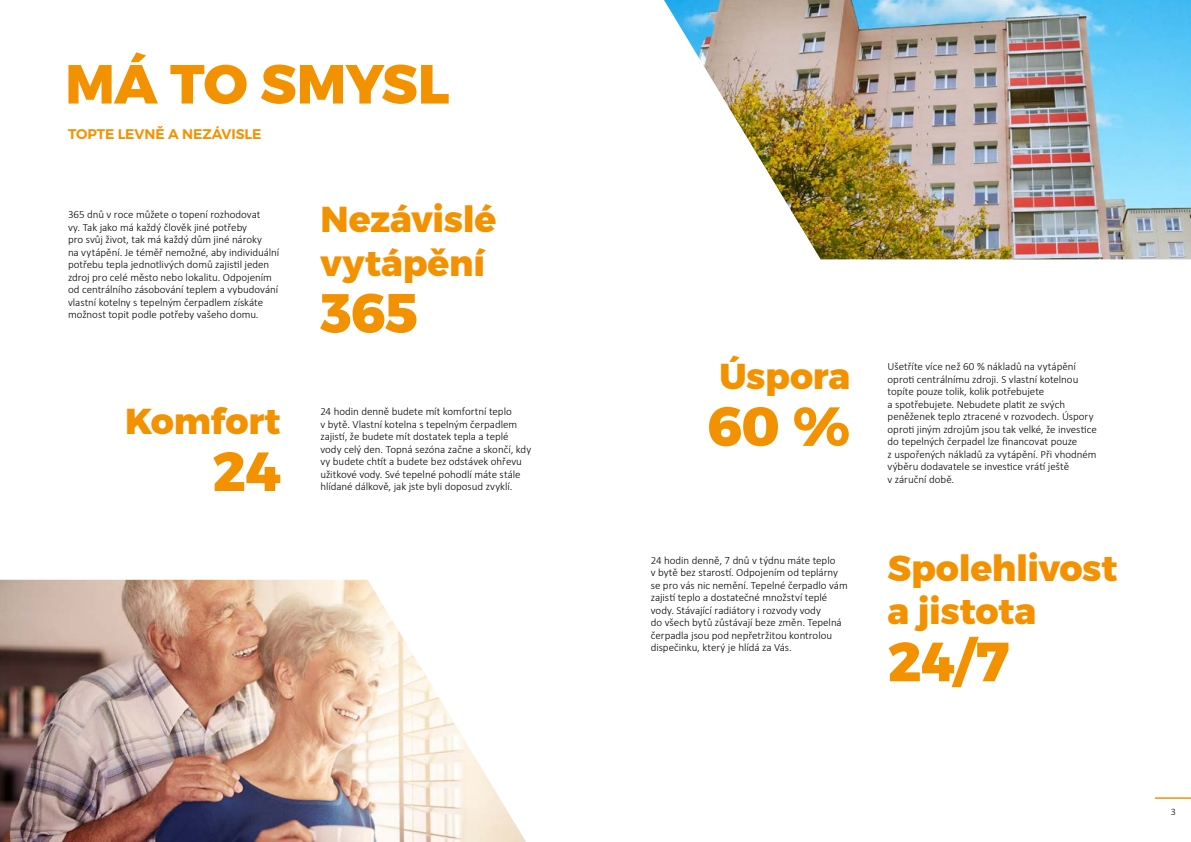
<style>
.page{position:relative;width:1191px;height:842px;background:#fff}
.page>*{position:absolute;margin:0;border:0;box-sizing:border-box;transform-origin:0 0}
.t1{font:800 55px "Montserrat";letter-spacing:-.015em;color:#f39200}
.t2{font:800 36px/43.2px "Montserrat";letter-spacing:-.01em;color:#f39200}
.t3{font:600 14px "Montserrat";letter-spacing:-.005em;color:#f39200}
.t4{font:300 11px/12.5px "Calibri";letter-spacing:-.005em;color:#000}
.t5{font:300 10px "Calibri";color:#000}
</style>
<div class="page">
<hr style="left:1154px;top:797px;width:37px;height:2px;background:#f39200">
<img style="left:0;top:580px;width:526px;height:262px">
<img style="left:664px;top:0;width:527px;height:259px">
<h1 class="t1" style="left:65px;top:50px;width:386px">MÁ TO SMYSL</h1>
<p class="t3" style="left:68px;top:126px;width:195px">TOPTE LEVNĚ A NEZÁVISLE</p>
<p class="t4" style="left:68px;top:208px;width:213px">365 dnů v roce můžete o topení rozhodovat<br>vy. Tak jako má každý člověk jiné potřeby<br>pro svůj život, tak má každý dům jiné nároky<br>na vytápění. Je téměř nemožné, aby individuální potřebu tepla jednotlivých domů zajistil jeden zdroj pro celé město nebo lokalitu. Odpojením od centrálního zásobování teplem a vybudování vlastní kotelny s tepelným čerpadlem získáte možnost topit podle potřeby vašeho domu.</p>
<h2 class="t2" style="left:125px;top:400px;width:157px">Komfort</h2>
<h1 class="t1" style="left:212px;top:437px;width:70px">24</h1>
<h2 class="t2" style="left:320px;top:199px;width:177px">Nezávislé vytápění</h2>
<h1 class="t1" style="left:320px;top:279px;width:99px">365</h1>
<p class="t4" style="left:320px;top:405px;width:212px">24 hodin denně budete mít komfortní teplo<br>v bytě. Vlastní kotelna s tepelným čerpadlem zajistí, že budete mít dostatek tepla a teplé vody celý den. Topná sezóna začne a skončí, kdy vy budete chtít a budete bez odstávek ohřevu užitkové vody. Své tepelné pohodlí máte stále hlídané dálkově, jak jste byli doposud zvyklí.</p>
<h2 class="t2" style="left:719px;top:355px;width:132px">Úspora</h2>
<h1 class="t1" style="left:707px;top:392px;width:145px">60 %</h1>
<p class="t4" style="left:651px;top:554px;width:198px">24 hodin denně, 7 dnů v týdnu máte teplo<br>v bytě bez starostí. Odpojením od teplárny se pro vás nic nemění. Tepelné čerpadlo vám zajistí teplo a dostatečné množství teplé vody. Stávající radiátory i rozvody vody<br>do všech bytů zůstávají beze změn. Tepelná čerpadla jsou pod nepřetržitou kontrolou dispečinku, který je hlídá za Vás.</p>
<p class="t4" style="left:887px;top:360px;width:211px">Ušetříte více než 60 % nákladů na vytápění oproti centrálnímu zdroji. S vlastní kotelnou topíte pouze tolik, kolik potřebujete<br>a spotřebujete. Nebudete platit ze svých peněženek teplo ztracené v rozvodech. Úspory oproti jiným zdrojům jsou tak velké, že investice do tepelných čerpadel lze financovat pouze<br>z uspořených nákladů za vytápění. Při vhodném výběru dodavatele se investice vrátí ještě<br>v záruční době.</p>
<h2 class="t2" style="left:887px;top:548px;width:231px">Spolehlivost a jistota</h2>
<h1 class="t1" style="left:887px;top:627px;width:123px">24/7</h1>
<p class="t5" style="left:1171px;top:805px;width:7px">3</p>
</div>
